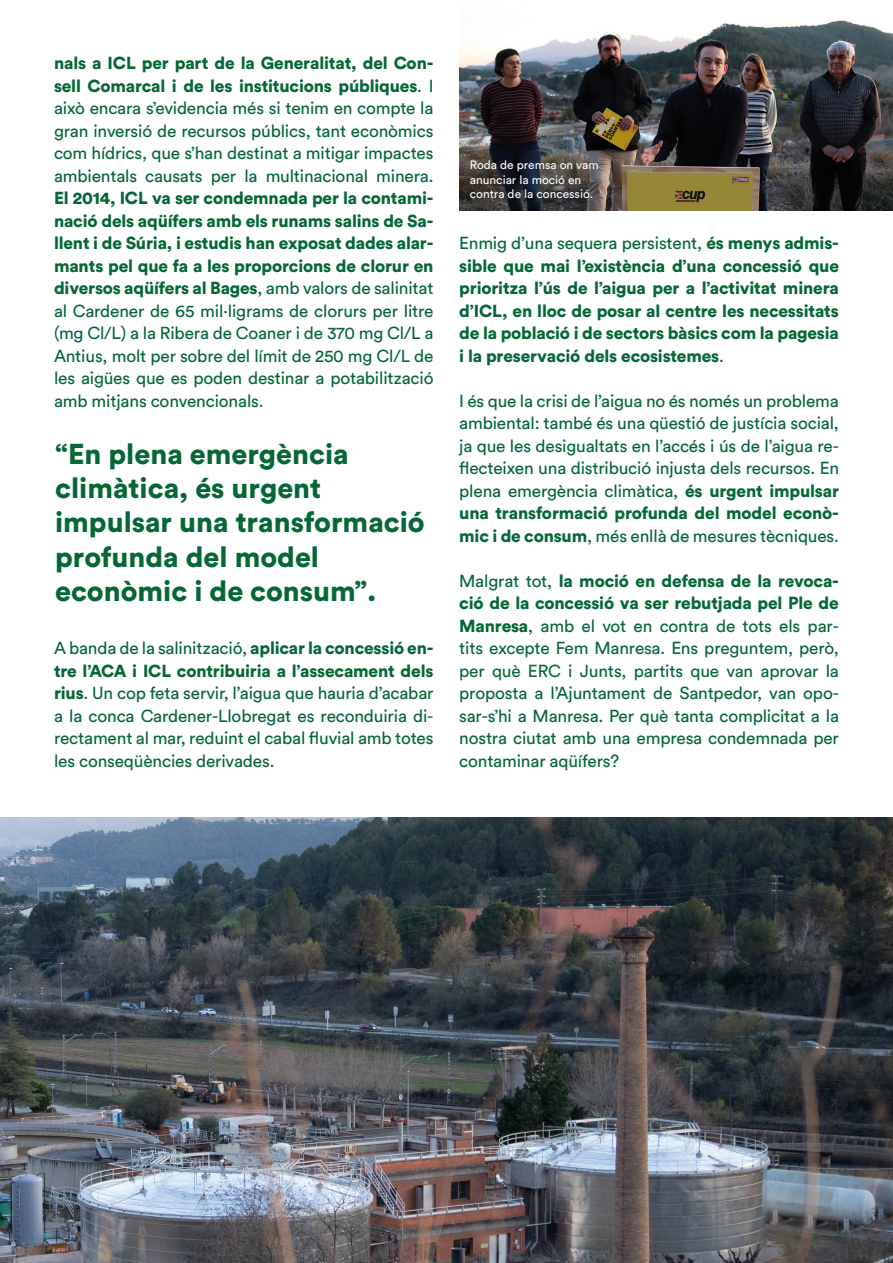
<style>
.page{position:relative;width:893px;height:1263px;background:#fff}
.page>*{position:absolute;margin:0;border:0;box-sizing:border-box;transform-origin:0 0}
.t1{font:900 28.5px/34.2px "Circular Std";color:#046734}
.t2{font:17.25px/22.5px "Circular Std";letter-spacing:-.01em;color:#046734;text-align:justify}
.t3{font:900 17.25px/22.5px "Circular Std";letter-spacing:-.01em;color:#046734;text-align:justify}
.t4{font:12px/14.4px "Circular Std";color:#fff}
.s1{font-weight:900}
.s2{font-weight:400}
</style>
<div class="page">
<img style="left:0;top:817px;width:893px;height:446px">
<img style="left:459px;top:20px;width:434px;height:190px">
<p class="t2" style="left:54px;top:51px;width:381px"><span class="s1">nals a ICL per part de la Generalitat, del Con&shy;sell Comarcal i de les institucions públiques</span>. I això encara s’evidencia més si tenim en compte la gran inversió de recursos públics, tant econòmics com hídrics, que s’han destinat a mitigar impactes ambientals causats per la multinacional minera.<br><span class="s1">El 2014, ICL va ser condemnada per la contami&shy;nació dels aqüífers amb els runams salins de Sa&shy;llent i de Súria, i estudis han exposat dades alar&shy;mants pel que fa a les proporcions de clorur en diversos aqüífers al Bages</span>, amb valors de salinitat al Cardener de 65 mil·ligrams de clorurs per litre (mg Cl/L) a la Ribera de Coaner i de 370 mg Cl/L a Antius, molt per sobre del límit de 250 mg Cl/L de les aigües que es poden destinar a potabilització amb mitjans convencionals.</p>
<p class="t1" style="left:55px;top:436px;width:371px">“En plena emergència climàtica, és urgent impulsar una transformació profunda del model econòmic i de consum”.</p>
<p class="t2" style="left:54px;top:636px;width:381px">A banda de la salinització, <span class="s1">aplicar la concessió en&shy;tre l’ACA i ICL contribuiria a l’assecament dels rius</span>. Un cop feta servir, l’aigua que hauria d’acabar a la conca Cardener-Llobregat es reconduiria di&shy;rectament al mar, reduint el cabal fluvial amb totes les conseqüències derivades.</p>
<p class="t4" style="left:470px;top:158px;width:130px">Roda de premsa on vam anunciar la moció en contra de la concessió.</p>
<p class="t3" style="left:459px;top:231px;width:381px"><span class="s2">Enmig d’una sequera persistent,</span> és menys admis&shy;sible que mai l’existència d’una concessió que prioritza l’ús de l’aigua per a l’activitat minera d’ICL, en lloc de posar al centre les necessitats de la població i de sectors bàsics com la pagesia i la preservació dels ecosistemes<span class="s2">.</span></p>
<p class="t2" style="left:459px;top:389px;width:381px">I és que la crisi de l’aigua no és només un problema ambiental: també és una qüestió de justícia social, ja que les desigualtats en l’accés i ús de l’aigua re&shy;flecteixen una distribució injusta dels recursos. En plena emergència climàtica, <span class="s1">és urgent impulsar una transformació profunda del model econò&shy;mic i de consum</span>, més enllà de mesures tècniques.</p>
<p class="t2" style="left:459px;top:569px;width:381px">Malgrat tot, <span class="s1">la moció en defensa de la revoca&shy;ció de la concessió va ser rebutjada pel Ple de Manresa</span>, amb el vot en contra de tots els par&shy;tits excepte Fem Manresa. Ens preguntem, però, per què ERC i Junts, partits que van aprovar la proposta a l’Ajuntament de Santpedor, van opo&shy;sar-s’hi a Manresa. Per què tanta complicitat a la nostra ciutat amb una empresa condemnada per contaminar aqüífers?</p>
</div>
